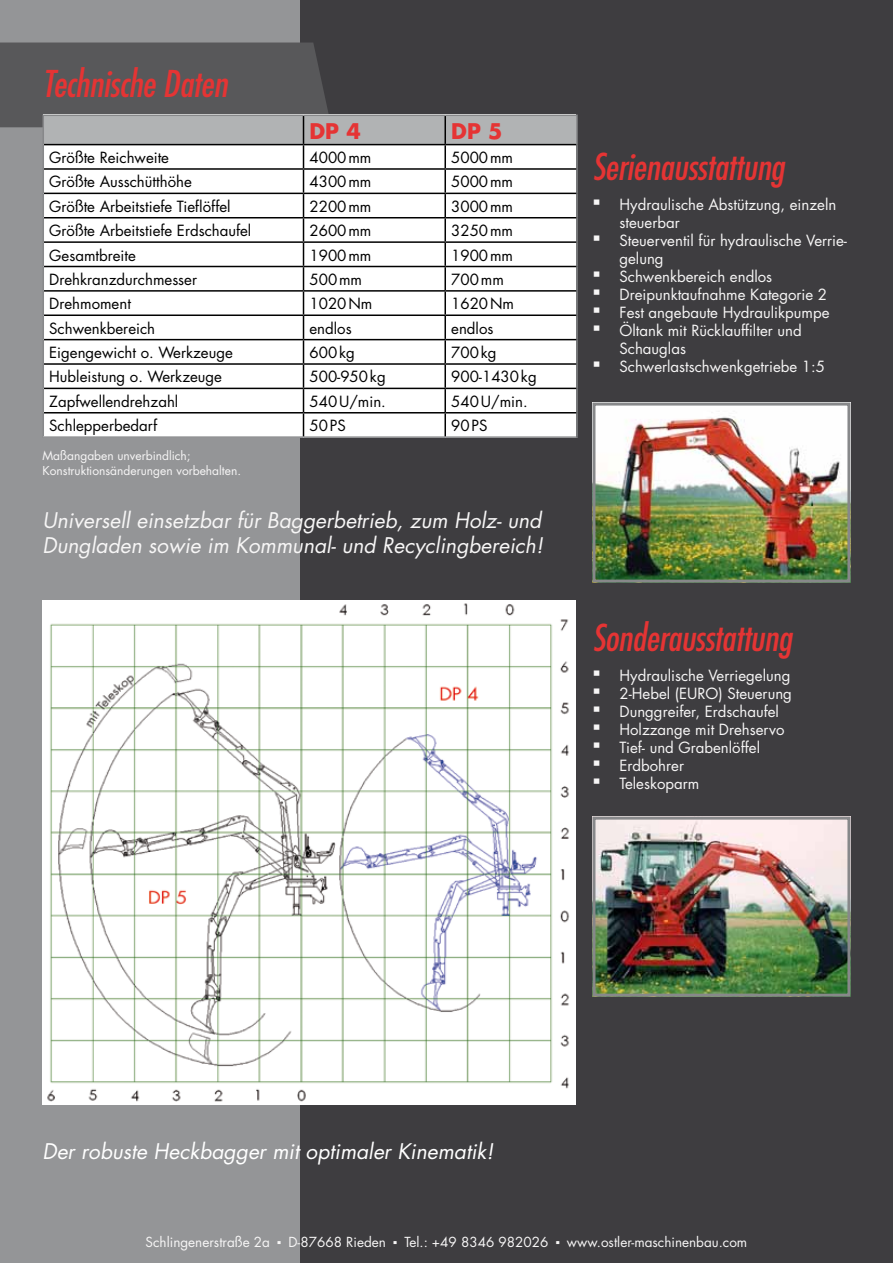
<style>
.page{position:relative;width:893px;height:1263px;background:#949597}
.page>*{position:absolute;margin:0;border:0;box-sizing:border-box;transform-origin:0 0}
.t1{font:italic condensed 36px "Futura Std";letter-spacing:-.005em;color:#e53434}
.t2{font:italic 21px/25.2px "Futura Std";color:#f7f6f6}
.t3{font:italic 21px "Futura Std";color:#fff}
.t4{font:700 21px "Futura Std";color:#e53434}
.t5{font:15px "Futura Std";color:#000}
.t6{font:15px/18px "Futura Std";color:#f7f6f6}
.t7{font:13.5px "Futura Std";color:#f7f6f6}
.t8{font:12px/14.4px "Futura Std";color:#f7f6f6}
.s1{font-family:"Times New Roman";font-size:24px}
.s2{font-family:"Times New Roman"}
</style>
<div class="page">
<div style="left:300px;top:0;width:593px;height:1263px;background:#3e3d40"></div>
<hr style="left:576px;top:116px;width:2px;height:29px;background:#87888a">
<hr style="left:576px;top:145px;width:2px;height:24px;background:#87888a">
<hr style="left:576px;top:169px;width:2px;height:24px;background:#87888a">
<hr style="left:576px;top:193px;width:2px;height:25px;background:#87888a">
<hr style="left:576px;top:218px;width:2px;height:24px;background:#87888a">
<hr style="left:576px;top:242px;width:2px;height:24px;background:#87888a">
<hr style="left:576px;top:266px;width:2px;height:25px;background:#87888a">
<hr style="left:576px;top:291px;width:2px;height:24px;background:#87888a">
<hr style="left:576px;top:315px;width:2px;height:25px;background:#87888a">
<hr style="left:576px;top:340px;width:2px;height:24px;background:#87888a">
<hr style="left:576px;top:364px;width:2px;height:24px;background:#87888a">
<hr style="left:576px;top:388px;width:2px;height:25px;background:#87888a">
<hr style="left:576px;top:413px;width:2px;height:23px;background:#87888a">
<hr style="left:43px;top:436px;width:260px;height:2px;background:#87888a">
<hr style="left:303px;top:436px;width:142px;height:2px;background:#87888a">
<hr style="left:445px;top:436px;width:133px;height:2px;background:#87888a">
<svg style="left:0;top:43px;width:577px;height:393px"></svg>
<hr style="left:445px;top:412px;width:131px;height:1px;background:#000">
<hr style="left:444px;top:413px;width:2px;height:23px;background:#000">
<hr style="left:43px;top:115px;width:260px;height:1px;background:#87888a">
<hr style="left:303px;top:115px;width:142px;height:1px;background:#87888a">
<hr style="left:445px;top:115px;width:133px;height:1px;background:#87888a">
<img style="left:596px;top:407px;width:250px;height:172px">
<div style="left:592px;top:403px;width:258px;height:180px;border:3px solid #87888a"></div>
<img style="left:43px;top:601px;width:532px;height:504px">
<img style="left:596px;top:821px;width:250px;height:172px">
<div style="left:592px;top:817px;width:258px;height:180px;border:3px solid #87888a"></div>
<h1 class="t1" style="left:43px;top:62px;width:186px">Technische Daten</h1>
<h2 class="t4" style="left:309px;top:117px;width:53px">DP 4</h2>
<h2 class="t4" style="left:451px;top:117px;width:53px">DP 5</h2>
<p class="t5" style="left:49px;top:148px;width:121px">Größte Reichweite</p>
<p class="t5" style="left:309px;top:148px;width:63px">4000mm</p>
<p class="t5" style="left:451px;top:148px;width:63px">5000mm</p>
<p class="t5" style="left:49px;top:172px;width:144px">Größte Ausschütthöhe</p>
<p class="t5" style="left:309px;top:172px;width:63px">4300mm</p>
<p class="t5" style="left:451px;top:172px;width:63px">5000mm</p>
<p class="t5" style="left:49px;top:197px;width:183px">Größte Arbeitstiefe Tieflöffel</p>
<p class="t5" style="left:309px;top:197px;width:63px">2200mm</p>
<p class="t5" style="left:451px;top:197px;width:63px">3000mm</p>
<p class="t5" style="left:49px;top:221px;width:204px">Größte Arbeitstiefe Erdschaufel</p>
<p class="t5" style="left:309px;top:221px;width:63px">2600mm</p>
<p class="t5" style="left:451px;top:221px;width:63px">3250mm</p>
<p class="t5" style="left:49px;top:245px;width:88px">Gesamtbreite</p>
<p class="t5" style="left:309px;top:245px;width:63px">1900mm</p>
<p class="t5" style="left:451px;top:245px;width:63px">1900mm</p>
<p class="t5" style="left:49px;top:270px;width:149px">Drehkranzdurchmesser</p>
<p class="t5" style="left:309px;top:270px;width:54px">500mm</p>
<p class="t5" style="left:451px;top:270px;width:54px">700mm</p>
<p class="t5" style="left:49px;top:294px;width:83px">Drehmoment</p>
<p class="t5" style="left:309px;top:294px;width:64px">1020Nm</p>
<p class="t5" style="left:451px;top:294px;width:64px">1620Nm</p>
<p class="t5" style="left:49px;top:319px;width:107px">Schwenkbereich</p>
<p class="t5" style="left:309px;top:319px;width:44px">endlos</p>
<p class="t5" style="left:451px;top:319px;width:44px">endlos</p>
<p class="t5" style="left:49px;top:343px;width:185px">Eigengewicht o. Werkzeuge</p>
<p class="t5" style="left:309px;top:343px;width:47px">600kg</p>
<p class="t5" style="left:451px;top:343px;width:47px">700kg</p>
<p class="t5" style="left:49px;top:367px;width:174px">Hubleistung o. Werkzeuge</p>
<p class="t5" style="left:309px;top:367px;width:78px">500-950kg</p>
<p class="t5" style="left:451px;top:367px;width:87px">900-1430kg</p>
<p class="t5" style="left:49px;top:392px;width:131px">Zapfwellendrehzahl</p>
<p class="t5" style="left:309px;top:392px;width:78px">540U/min.</p>
<p class="t5" style="left:451px;top:392px;width:78px">540U/min.</p>
<p class="t5" style="left:49px;top:416px;width:109px">Schlepperbedarf</p>
<p class="t5" style="left:309px;top:416px;width:38px">50PS</p>
<p class="t5" style="left:451px;top:416px;width:38px">90PS</p>
<p class="t8" style="left:43px;top:449px;width:200px">Maßangaben unverbindlich;<br>Konstruktionsänderungen vorbehalten.</p>
<h2 class="t2" style="left:43px;top:508px;width:502px">Universell einsetzbar für Baggerbetrieb, zum Holz- und<br>Dungladen sowie im Kommunal- und Recyclingbereich!</h2>
<h1 class="t1" style="left:592px;top:145px;width:193px">Serienausstattung</h1>
<p class="t6" style="left:619px;top:196px;width:218px;text-indent:-27px"><span class="s1">▪</span> Hydraulische Abstützung, einzeln steuerbar</p>
<p class="t6" style="left:619px;top:232px;width:229px;text-indent:-27px"><span class="s1">▪</span> Steuerventil für hydraulische Verrie&shy;gelung</p>
<p class="t6" style="left:592px;top:268px;width:181px"><span class="s1">▪</span> Schwenkbereich endlos</p>
<p class="t6" style="left:592px;top:286px;width:236px"><span class="s1">▪</span> Dreipunktaufnahme Kategorie 2</p>
<p class="t6" style="left:592px;top:304px;width:239px"><span class="s1">▪</span> Fest angebaute Hydraulikpumpe</p>
<p class="t6" style="left:619px;top:322px;width:184px;text-indent:-27px"><span class="s1">▪</span> Öltank mit Rücklauffilter und<br>Schauglas</p>
<p class="t6" style="left:592px;top:358px;width:234px"><span class="s1">▪</span> Schwerlastschwenkgetriebe 1:5</p>
<h1 class="t1" style="left:592px;top:616px;width:201px">Sonderausstattung</h1>
<p class="t6" style="left:592px;top:667px;width:199px"><span class="s1">▪</span> Hydraulische Verriegelung</p>
<p class="t6" style="left:592px;top:685px;width:201px"><span class="s1">▪</span> 2-Hebel (EURO) Steuerung</p>
<p class="t6" style="left:592px;top:703px;width:188px"><span class="s1">▪</span> Dunggreifer, Erdschaufel</p>
<p class="t6" style="left:592px;top:721px;width:194px"><span class="s1">▪</span> Holzzange mit Drehservo</p>
<p class="t6" style="left:592px;top:739px;width:169px"><span class="s1">▪</span> Tief- und Grabenlöffel</p>
<p class="t6" style="left:592px;top:757px;width:93px"><span class="s1">▪</span> Erdbohrer</p>
<p class="t6" style="left:592px;top:775px;width:108px"><span class="s1">▪</span> Teleskoparm</p>
<h2 class="t3" style="left:43px;top:1137px;width:452px">Der robuste Heckbagger mit optimaler Kinematik!</h2>
<p class="t7" style="left:146px;top:1234px;width:603px">Schlingenerstraße 2a <span class="s2">▪</span> D-87668 Rieden <span class="s2">▪</span> Tel.: +49 8346 982026 <span class="s2">▪</span> www.ostler-maschinenbau.com</p>
</div>
